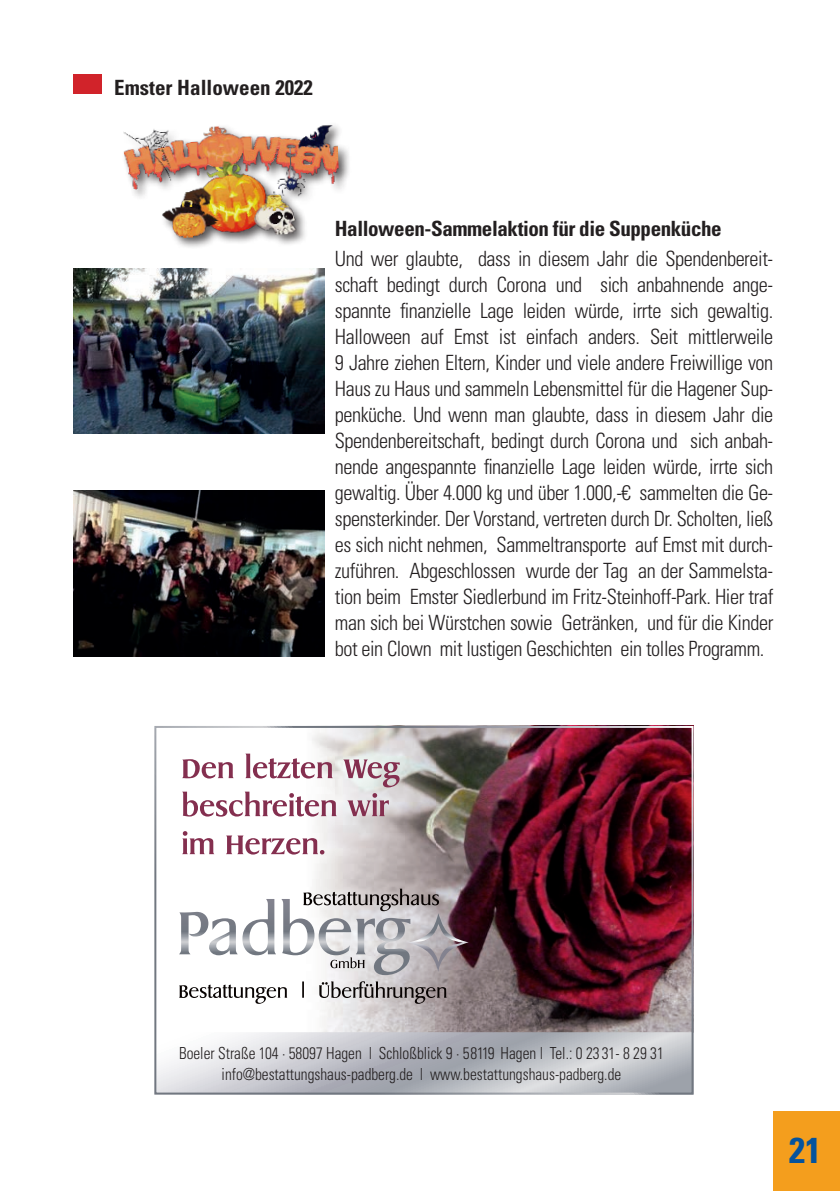
<style>
.page{position:relative;width:840px;height:1191px;background:#fff}
.page>*{position:absolute;margin:0;border:0;box-sizing:border-box;transform-origin:0 0}
.t1{font:700 condensed 36px "Univers";color:#04539d}
.t2{font:300 condensed 21px/26px "Univers";letter-spacing:-.02em;color:#231f20;text-align:justify}
.t3{font:700 condensed 21px "Univers";letter-spacing:-.02em;color:#231f20}
.t4{font:700 condensed 21px "Univers";color:#231f20}
.t5{font:300 condensed 16.6px/21px "Univers";color:#231f20;text-align:center;scale:.92 1}
</style>
<div class="page">
<div style="left:74px;top:74px;width:28px;height:20px;background:#d1232a"></div>
<img style="left:74px;top:268px;width:250px;height:166px">
<img style="left:74px;top:490px;width:250px;height:166px">
<img style="left:306px;top:729px;width:384px;height:303px">
<svg style="left:182px;top:831px;width:142px;height:23px"></svg>
<svg style="left:182px;top:753px;width:217px;height:63px"></svg>
<svg style="left:179px;top:981px;width:267px;height:22px"></svg>
<svg style="left:179px;top:888px;width:289px;height:87px"></svg>
<svg style="left:154px;top:1032px;width:539px;height:63px"></svg>
<div style="left:122px;top:122px;width:229px;height:127px;background:#231f20;opacity:.75"></div>
<img style="left:123px;top:122px;width:217px;height:118px">
<div style="left:772px;top:1111px;width:67px;height:80px;background:#f49e1d"></div>
<p class="t4" style="left:114px;top:74px;width:200px">Emster Halloween 2022</p>
<p class="t3" style="left:334px;top:215px;width:388px">Halloween-Sammelaktion für die Suppenküche</p>
<p class="t2" style="left:334px;top:245px;width:440px">Und wer glaubte, dass in diesem Jahr die Spendenbereit&shy;schaft bedingt durch Corona und sich anbahnende ange&shy;spannte finanzielle Lage leiden würde, irrte sich gewaltig.<br>Halloween auf Emst ist einfach anders. Seit mittlerweile 9 Jahre ziehen Eltern, Kinder und viele andere Freiwillige von Haus zu Haus und sammeln Lebensmittel für die Hagener Sup&shy;penküche. Und wenn man glaubte, dass in diesem Jahr die Spendenbereitschaft, bedingt durch Corona und sich anbah&shy;nende angespannte finanzielle Lage leiden würde, irrte sich gewaltig. Über 4.000 kg und über 1.000,-€ sammelten die Ge&shy;spensterkinder. Der Vorstand, vertreten durch Dr. Scholten, ließ es sich nicht nehmen, Sammeltransporte auf Emst mit durch&shy;zuführen. Abgeschlossen wurde der Tag an der Sammelsta&shy;tion beim Emster Siedlerbund im Fritz-Steinhoff-Park. Hier traf man sich bei Würstchen sowie Getränken, und für die Kinder bot ein Clown mit lustigen Geschichten ein tolles Programm.</p>
<p class="t5" style="left:179px;top:1042px;width:528px">Boeler Straße 104 · 58097 Hagen | Schloßblick 9 · 58119 Hagen | Tel.: 0 23 31- 8 29 31 info@bestattungshaus-padberg.de | www.bestattungshaus-padberg.de</p>
<h1 class="t1" style="left:788px;top:1128px;width:33px">21</h1>
</div>
